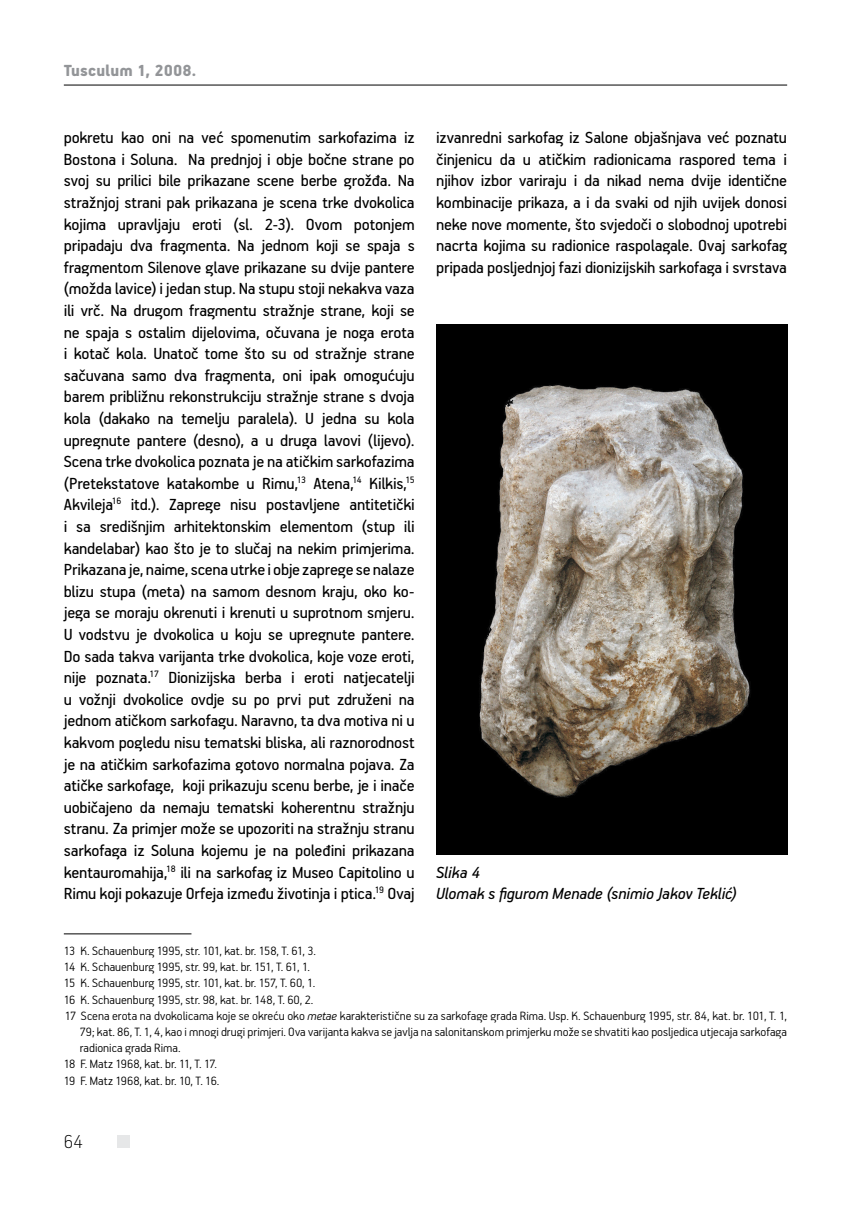
<style>
.page{position:relative;width:851px;height:1212px;background:#fff}
.page>*{position:absolute;margin:0;border:0;box-sizing:border-box;transform-origin:0 0}
.t1{font:100 21px "PF Handbook Pro";color:#000}
.t2{font:18px/21.6px "PF Handbook Pro";letter-spacing:-.015em;color:#000;text-align:justify}
.t3{font:italic 18px/21.6px "PF Handbook Pro";letter-spacing:-.005em;color:#000}
.t4{font:900 18px "PF Handbook Pro";letter-spacing:.005em;color:#939598}
.t5{font:300 13.5px "PF Handbook Pro";color:#000}
.s1{font-style:italic}
</style>
<div class="page">
<div style="left:117px;top:1135px;width:13px;height:13px;background:#e6e7e8"></div>
<hr style="left:64px;top:85px;width:723px;height:1px;background:#000">
<img style="left:436px;top:324px;width:351px;height:531px">
<hr style="left:64px;top:933px;width:127px;height:1px;background:#000">
<p class="t4" style="left:64px;top:59px;width:134px">Tusculum 1, 2008.</p>
<p class="t2" style="left:64px;top:126px;width:352px">pokretu kao oni na već spomenutim sarkofazima iz Bostona i Soluna. Na prednjoj i obje bočne strane po svoj su prilici bile prikazane scene berbe grožđa. Na stražnjoj strani pak prikazana je scena trke dvokolica kojima upravljaju eroti (sl. 2-3). Ovom potonjem pripadaju dva fragmenta. Na jednom koji se spaja s fragmentom Silenove glave prikazane su dvije pantere (možda lavice) i jedan stup. Na stupu stoji nekakva vaza ili vrč. Na drugom fragmentu stražnje strane, koji se ne spaja s ostalim dijelovima, očuvana je noga erota i kotač kola. Unatoč tome što su od stražnje strane sačuvana samo dva fragmenta, oni ipak omogućuju barem približnu rekonstrukciju stražnje strane s dvoja kola (dakako na temelju paralela). U jedna su kola upregnute pantere (desno), a u druga lavovi (lijevo).<br>Scena trke dvokolica poznata je na atičkim sarkofazima (Pretekstatove katakombe u Rimu,<sup>13</sup> Atena,<sup>14</sup> Kilkis,<sup>15<br></sup>Akvileja<sup>16</sup> itd.). Zaprege nisu postavljene antitetički i sa središnjim arhitektonskim elementom (stup ili kandelabar) kao što je to slučaj na nekim primjerima.<br>Prikazana je, naime, scena utrke i obje zaprege se nalaze blizu stupa (meta) na samom desnom kraju, oko ko&shy;jega se moraju okrenuti i krenuti u suprotnom smjeru.<br>U vodstvu je dvokolica u koju se upregnute pantere.<br>Do sada takva varijanta trke dvokolica, koje voze eroti, nije poznata.<sup>17</sup> Dionizijska berba i eroti natjecatelji u vožnji dvokolice ovdje su po prvi put združeni na jednom atičkom sarkofagu. Naravno, ta dva motiva ni u kakvom pogledu nisu tematski bliska, ali raznorodnost je na atičkim sarkofazima gotovo normalna pojava. Za atičke sarkofage, koji prikazuju scenu berbe, je i inače uobičajeno da nemaju tematski koherentnu stražnju stranu. Za primjer može se upozoriti na stražnju stranu sarkofaga iz Soluna kojemu je na poleđini prikazana kentauromahija,<sup>18</sup> ili na sarkofag iz Museo Capitolino u Rimu koji pokazuje Orfeja između životinja i ptica.<sup>19</sup> Ovaj</p>
<p class="t2" style="left:436px;top:126px;width:352px">izvanredni sarkofag iz Salone objašnjava već poznatu činjenicu da u atičkim radionicama raspored tema i njihov izbor variraju i da nikad nema dvije identične kombinacije prikaza, a i da svaki od njih uvijek donosi neke nove momente, što svjedoči o slobodnoj upotrebi nacrta kojima su radionice raspolagale. Ovaj sarkofag pripada posljednjoj fazi dionizijskih sarkofaga i svrstava</p>
<p class="t3" style="left:436px;top:861px;width:302px">Slika 4<br>Ulomak s figurom Menade (snimio Jakov Teklić)</p>
<p class="t5" style="left:64px;top:943px;width:254px">13 K. Schauenburg 1995, str. 101, kat. br. 158, T. 61, 3.</p>
<p class="t5" style="left:64px;top:959px;width:248px">14 K. Schauenburg 1995, str. 99, kat. br. 151, T. 61, 1.</p>
<p class="t5" style="left:64px;top:975px;width:253px">15 K. Schauenburg 1995, str. 101, kat. br. 157, T. 60, 1.</p>
<p class="t5" style="left:64px;top:991px;width:251px">16 K. Schauenburg 1995, str. 98, kat. br. 148, T. 60, 2.</p>
<p class="t5" style="left:65px;top:1007px;width:723px">17 Scena erota na dvokolicama koje se okreću oko <span class="s1">metae</span> karakteristične su za sarkofage grada Rima. Usp. K. Schauenburg 1995, str. 84, kat. br. 101, T. 1,</p>
<p class="t5" style="left:80px;top:1024px;width:708px">79; kat. 86, T. 1, 4, kao i mnogi drugi primjeri. Ova varijanta kakva se javlja na salonitanskom primjerku može se shvatiti kao posljedica utjecaja sarkofaga</p>
<p class="t5" style="left:80px;top:1040px;width:102px">radionica grada Rima.</p>
<p class="t5" style="left:64px;top:1056px;width:155px">18 F. Matz 1968, kat. br. 11, T. 17.</p>
<p class="t5" style="left:64px;top:1072px;width:157px">19 F. Matz 1968, kat. br. 10, T. 16.</p>
<p class="t1" style="left:64px;top:1129px;width:20px">64</p>
</div>
